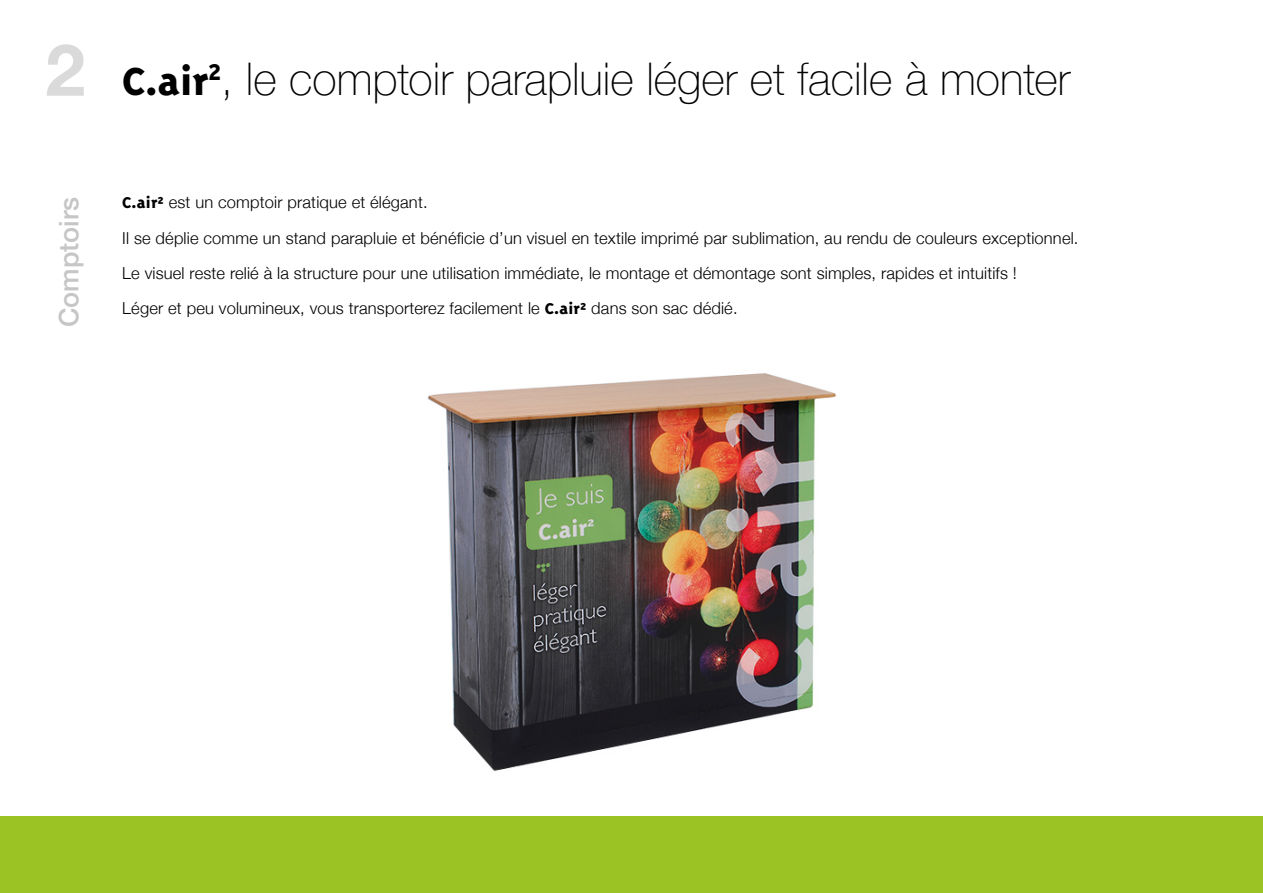
<style>
.page{position:relative;width:1263px;height:893px;background:#fff}
.page>*{position:absolute;margin:0;border:0;box-sizing:border-box;transform-origin:0 0}
.t1{font:700 72px "Helvetica Neue";color:#dadada}
.t2{font:100 45px "Helvetica Neue";color:#000}
.t3{font:500 27px "Helvetica Neue";color:#c6c6c6}
.t4{font:300 16.5px/35.2px "Helvetica Neue";letter-spacing:.01em;color:#000}
.s1{font-family:"Triplex Sans Extrab Lin";font-weight:400}
.s2{font-family:"Triplex Sans";font-weight:800;font-size:18px}
</style>
<div class="page">
<div style="left:0;top:816px;width:1263px;height:77px;background:#9bc324"></div>
<img style="left:427px;top:373px;width:410px;height:398px">
<h1 class="t1" style="left:45px;top:14px;width:42px">2</h1>
<h3 class="t3" style="left:47px;top:327px;width:132px;rotate:-90deg">Comptoirs</h3>
<h2 class="t2" style="left:122px;top:45px;width:949px"><span class="s1">C.air</span><sup>2</sup>, le comptoir parapluie léger et facile à monter</h2>
<p class="t4" style="left:122px;top:184px;width:958px"><span class="s2">C.air²</span> est un comptoir pratique et élégant.<br>Il se déplie comme un stand parapluie et bénéficie d’un visuel en textile imprimé par sublimation, au rendu de couleurs exceptionnel.<br>Le visuel reste relié à la structure pour une utilisation immédiate, le montage et démontage sont simples, rapides et intuitifs !<br>Léger et peu volumineux, vous transporterez facilement le <span class="s2">C.air²</span> dans son sac dédié.</p>
</div>
